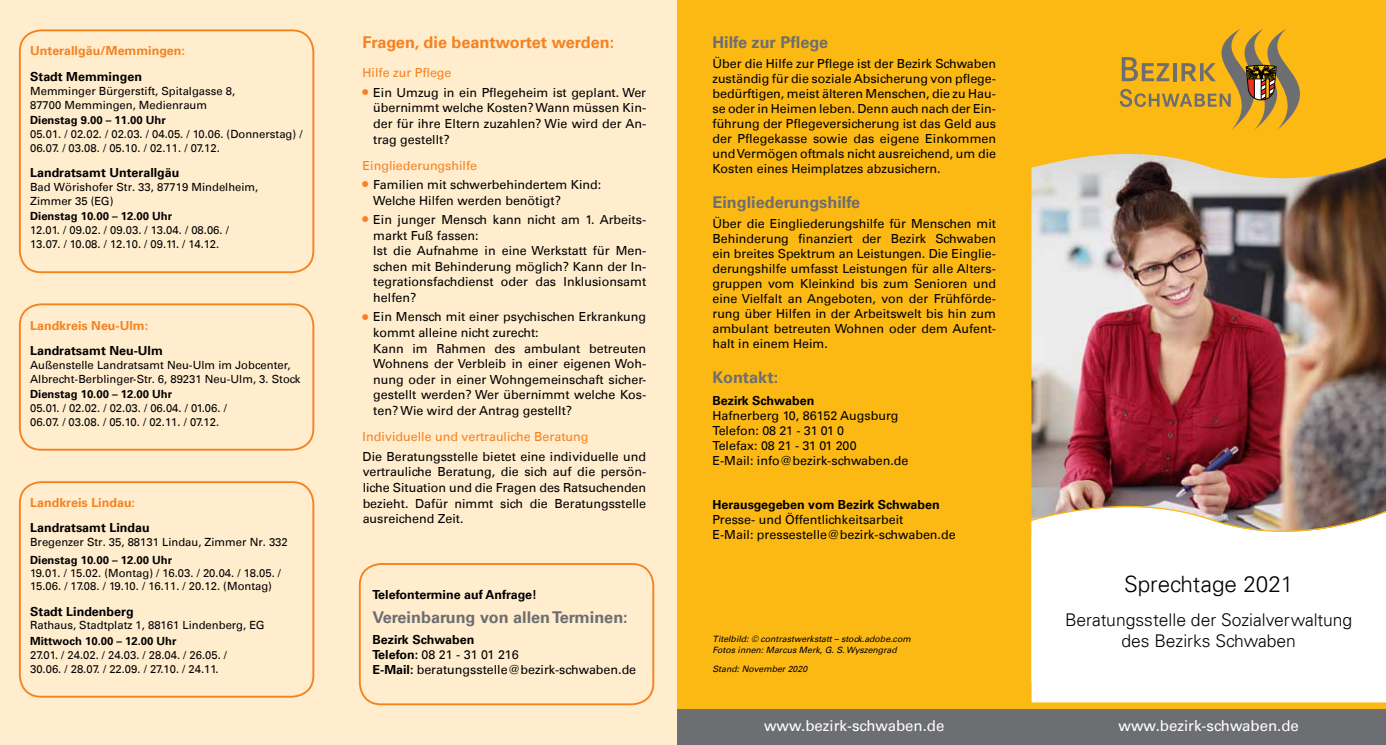
<style>
.page{position:relative;width:1386px;height:745px;background:#fff}
.page>*{position:absolute;margin:0;border:0;box-sizing:border-box;transform-origin:0 0}
.t1{font:300 22.5px "Univers LT";color:#000}
.t2{font:300 17.5px/21.2px "Univers LT";color:#000;text-align:center}
.t3{font:700 16.25px "Univers LT";color:#6d6e71}
.t4{font:700 16.25px "Univers LT";color:#f58220}
.t5{font:15px "Univers LT";color:#fff}
.t6{font:12.5px/15px "Univers LT";color:#000}
.t7{font:700 12.5px "Univers LT";color:#000}
.t8{font:12.5px "Univers LT";color:#f58220}
.t9{font:700 12.5px "Univers LT";color:#f58220}
.t10{font:11.25px/13.8px "Univers LT";color:#000}
.t11{font:700 11.25px "Univers LT";color:#000}
.t12{font:italic 8.75px/11.2px "Univers LT";color:#000}
.s1{font-weight:700;font-size:16.25px;color:#f58220}
.s2{font-weight:700}
</style>
<div class="page">
<div style="left:0;top:0;width:677px;height:744px;background:#ffedce"></div>
<div style="left:19px;top:29px;width:295px;height:244px;border:2px solid #f58220;border-radius:21px"></div>
<div style="left:19px;top:303px;width:295px;height:147px;border:2px solid #f58220;border-radius:21px"></div>
<div style="left:19px;top:481px;width:295px;height:216px;border:2px solid #f58220;border-radius:21px"></div>
<img style="left:677px;top:0;width:708px;height:709px">
<svg style="left:1119px;top:29px;width:180px;height:101px;background:#d7a42a"></svg>
<svg style="left:1031px;top:498px;width:354px;height:204px"></svg>
<img style="left:1031px;top:505px;width:354px;height:26px">
<div style="left:677px;top:709px;width:708px;height:35px;background:#6d6e71"></div>
<div style="left:359px;top:562px;width:295px;height:142px;border:2px solid #f58220;border-radius:21px"></div>
<p class="t9" style="left:30px;top:44px;width:156px">Unterallgäu/Memmingen:</p>
<p class="t7" style="left:30px;top:69px;width:113px">Stadt Memmingen</p>
<p class="t10" style="left:30px;top:84px;width:207px">Memminger Bürgerstift, Spitalgasse 8,<br>87700 Memmingen, Medienraum</p>
<p class="t11" style="left:30px;top:113px;width:137px">Dienstag 9.00 – 11.00 Uhr</p>
<p class="t10" style="left:30px;top:127px;width:274px">05.01. / 02.02. / 02.03. / 04.05. / 10.06. (Donnerstag) /<br>06.07. / 03.08. / 05.10. / 02.11. / 07.12.</p>
<p class="t7" style="left:30px;top:165px;width:151px">Landratsamt Unterallgäu</p>
<p class="t10" style="left:30px;top:180px;width:230px">Bad Wörishofer Str. 33, 87719 Mindelheim,<br>Zimmer 35 (EG)</p>
<p class="t11" style="left:30px;top:210px;width:143px">Dienstag 10.00 – 12.00 Uhr</p>
<p class="t10" style="left:30px;top:223px;width:200px">12.01. / 09.02. / 09.03. / 13.04. / 08.06. /<br>13.07. / 10.08. / 12.10. / 09.11. / 14.12.</p>
<p class="t9" style="left:30px;top:317px;width:120px">Landkreis Neu-Ulm:</p>
<p class="t7" style="left:30px;top:343px;width:134px">Landratsamt Neu-Ulm</p>
<p class="t10" style="left:30px;top:358px;width:272px">Außenstelle Landratsamt Neu-Ulm im Jobcenter,<br>Albrecht-Berblinger-Str. 6, 89231 Neu-Ulm, 3. Stock</p>
<p class="t11" style="left:30px;top:387px;width:143px">Dienstag 10.00 – 12.00 Uhr</p>
<p class="t10" style="left:30px;top:401px;width:198px">05.01. / 02.02. / 02.03. / 06.04. / 01.06. /<br>06.07. / 03.08. / 05.10. / 02.11. / 07.12.</p>
<p class="t9" style="left:30px;top:494px;width:106px">Landkreis Lindau:</p>
<p class="t7" style="left:30px;top:520px;width:121px">Landratsamt Lindau</p>
<p class="t10" style="left:30px;top:535px;width:259px">Bregenzer Str. 35, 88131 Lindau, Zimmer Nr. 332</p>
<p class="t11" style="left:30px;top:552px;width:143px">Dienstag 10.00 – 12.00 Uhr</p>
<p class="t10" style="left:30px;top:566px;width:252px;line-height:13.2px">19.01. / 15.02. (Montag) / 16.03. / 20.04. / 18.05. /<br>15.06. / 17.08. / 19.10. / 16.11. / 20.12. (Montag)</p>
<p class="t7" style="left:30px;top:603px;width:105px">Stadt Lindenberg</p>
<p class="t10" style="left:30px;top:618px;width:236px">Rathaus, Stadtplatz 1, 88161 Lindenberg, EG</p>
<p class="t11" style="left:30px;top:634px;width:148px">Mittwoch 10.00 – 12.00 Uhr</p>
<p class="t10" style="left:30px;top:647px;width:198px">27.01. / 24.02. / 24.03. / 28.04. / 26.05. /<br>30.06. / 28.07. / 22.09. / 27.10. / 24.11.</p>
<h3 class="t4" style="left:362px;top:32px;width:253px">Fragen, die beantwortet werden:</h3>
<p class="t8" style="left:362px;top:65px;width:90px">Hilfe zur Pflege</p>
<p class="t6" style="left:373px;top:84px;width:274px;line-height:15.6px;text-align:justify;text-indent:-11px"><span class="s1">•</span> Ein Umzug in ein Pflegeheim ist geplant. Wer übernimmt welche Kosten?Wann müssen Kin&shy;der für ihre Eltern zuzahlen? Wie wird der An&shy;trag gestellt?</p>
<p class="t8" style="left:362px;top:158px;width:116px">Eingliederungshilfe</p>
<p class="t6" style="left:373px;top:177px;width:230px;line-height:15.6px;text-indent:-11px"><span class="s1">•</span> Familien mit schwerbehindertem Kind:<br>Welche Hilfen werden benötigt?</p>
<p class="t6" style="left:373px;top:211px;width:274px;line-height:15.6px;text-indent:-11px"><span class="s1">•</span> Ein junger Mensch kann nicht am 1. Arbeits&shy;markt Fuß fassen:<br>Ist die Aufnahme in eine Werkstatt für Men&shy;schen mit Behinderung möglich? Kann der In&shy;tegrationsfachdienst oder das Inklusionsamt helfen?</p>
<p class="t6" style="left:373px;top:309px;width:274px;line-height:15.6px;text-indent:-11px"><span class="s1">•</span> Ein Mensch mit einer psychischen Erkrankung kommt alleine nicht zurecht:<br>Kann im Rahmen des ambulant betreuten Wohnens der Verbleib in einer eigenen Woh&shy;nung oder in einer Wohngemeinschaft sicher&shy;gestellt werden? Wer übernimmt welche Kos&shy;ten? Wie wird der Antrag gestellt?</p>
<p class="t8" style="left:362px;top:429px;width:227px">Individuelle und vertrauliche Beratung</p>
<p class="t6" style="left:362px;top:448px;width:285px;line-height:15.6px;text-align:justify">Die Beratungsstelle bietet eine individuelle und vertrauliche Beratung, die sich auf die persön&shy;liche Situation und die Fragen des Ratsuchenden bezieht. Dafür nimmt sich die Beratungsstelle ausreichend Zeit.</p>
<p class="t7" style="left:372px;top:586px;width:166px">Telefontermine auf Anfrage!</p>
<h3 class="t3" style="left:372px;top:607px;width:257px">Vereinbarung von allen Terminen:</h3>
<p class="t6" style="left:372px;top:631px;width:265px"><span class="s2">Bezirk Schwaben<br>Telefon:</span> 08 21 - 31 01 216<br><span class="s2">E-Mail:</span> beratungsstelle@bezirk-schwaben.de</p>
<h3 class="t3" style="left:712px;top:32px;width:117px">Hilfe zur Pflege</h3>
<p class="t6" style="left:712px;top:56px;width:285px;text-align:justify">Über die Hilfe zur Pflege ist der Bezirk Schwaben zuständig für die soziale Absicherung von pflege&shy;bedürftigen, meist älteren Menschen, die zu Hau&shy;se oder in Heimen leben. Denn auch nach der Ein&shy;führung der Pflegeversicherung ist das Geld aus der Pflegekasse sowie das eigene Einkommen undVermögen oftmals nicht ausreichend, um die Kosten eines Heimplatzes abzusichern.</p>
<h3 class="t3" style="left:712px;top:192px;width:149px">Eingliederungshilfe</h3>
<p class="t6" style="left:712px;top:216px;width:285px;text-align:justify">Über die Eingliederungshilfe für Menschen mit Behinderung finanziert der Bezirk Schwaben ein breites Spektrum an Leistungen. Die Einglie&shy;derungshilfe umfasst Leistungen für alle Alters&shy;gruppen vom Kleinkind bis zum Senioren und eine Vielfalt an Angeboten, von der Frühförde&shy;rung über Hilfen in der Arbeitswelt bis hin zum ambulant betreuten Wohnen oder dem Aufent&shy;halt in einem Heim.</p>
<h3 class="t3" style="left:712px;top:367px;width:67px">Kontakt:</h3>
<p class="t7" style="left:712px;top:393px;width:103px">Bezirk Schwaben</p>
<p class="t6" style="left:712px;top:407px;width:197px">Hafnerberg 10, 86152 Augsburg<br>Telefon: 08 21 - 31 01 0<br>Telefax: 08 21 - 31 01 200<br>E-Mail: info@bezirk-schwaben.de</p>
<p class="t7" style="left:712px;top:497px;width:229px">Herausgegeben vom Bezirk Schwaben</p>
<p class="t6" style="left:712px;top:512px;width:245px">Presse- und Öffentlichkeitsarbeit<br>E-Mail: pressestelle@bezirk-schwaben.de</p>
<p class="t12" style="left:712px;top:633px;width:200px">Titelbild: © contrastwerkstatt – stock.adobe.com<br>Fotos innen: Marcus Merk, G. S. Wyszengrad</p>
<p class="t12" style="left:712px;top:662px;width:96px">Stand: November 2020</p>
<h1 class="t1" style="left:1124px;top:570px;width:171px">Sprechtage 2021</h1>
<h2 class="t2" style="left:1065px;top:608px;width:288px">Beratungsstelle der Sozialverwaltung des Bezirks Schwaben</h2>
<p class="t5" style="left:764px;top:716px;width:182px">www.bezirk-schwaben.de</p>
<p class="t5" style="left:1118px;top:716px;width:182px">www.bezirk-schwaben.de</p>
</div>
